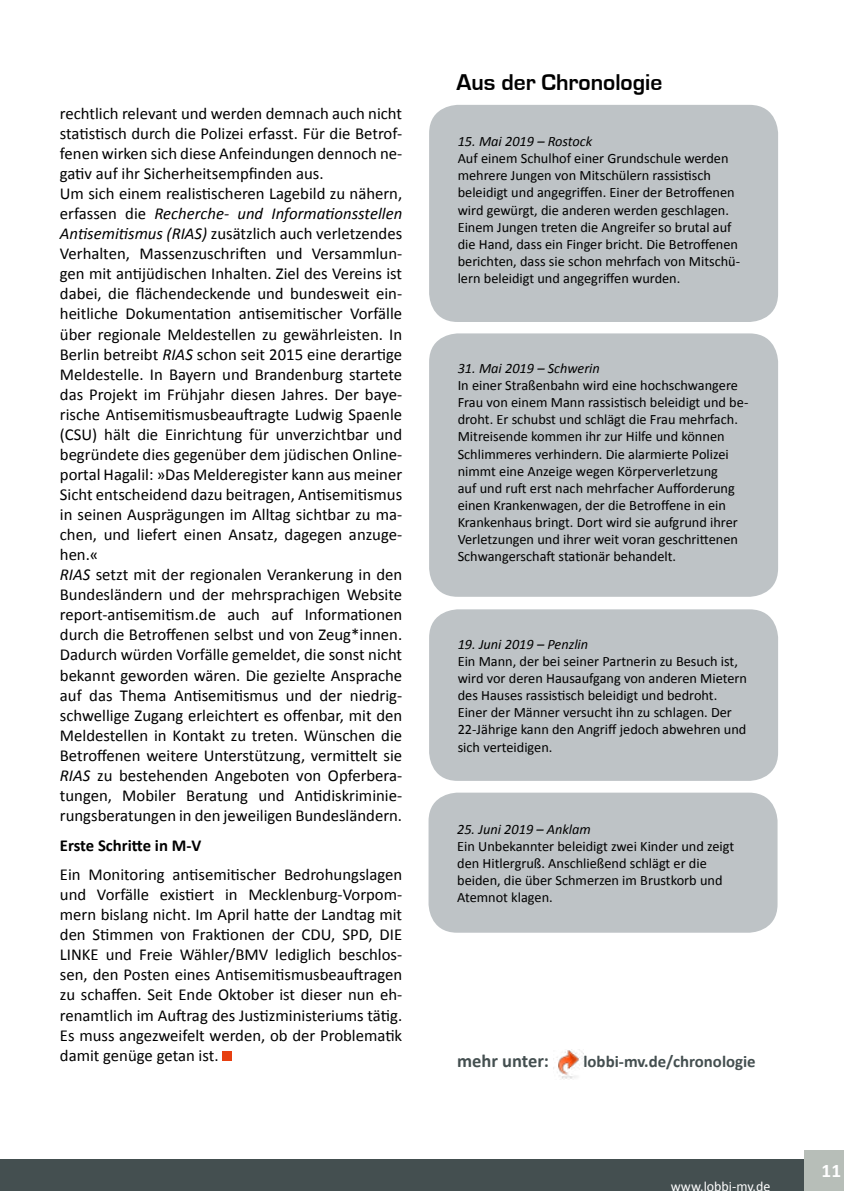
<style>
.page{position:relative;width:844px;height:1191px;background:#fff}
.page>*{position:absolute;margin:0;border:0;box-sizing:border-box;transform-origin:0 0}
.t1{font:700 23.45px "Eurostile";color:#000}
.t2{font:700 19.25px "Calibri";color:#fff}
.t3{font:700 18.55px "Calibri";color:#444f50}
.t4{font:700 16.8px "Calibri";color:#444f50}
.t5{font:16.62px/20.1px "Calibri";color:#000}
.t6{font:700 16.62px "Calibri";color:#000}
.t7{font:14.35px/17.2px "Calibri";color:#000}
.t8{font:italic 14.35px "Calibri";color:#000}
.t9{font:14px "Calibri";color:#fff}
.s1{font-style:italic}
</style>
<div class="page">
<div style="left:0;top:1159px;width:843px;height:32px;background:#444f50"></div>
<div style="left:804px;top:1150px;width:39px;height:41px;background:#b7beb8"></div>
<div style="left:222px;top:1051px;width:10px;height:9px;background:#e74011"></div>
<div style="left:428px;top:792px;width:349px;height:140px;background:#bec3c6;border-radius:29px"></div>
<img style="left:553px;top:1049px;width:30px;height:30px">
<div style="left:429px;top:333px;width:348px;height:264px;background:#bec3c6;border-radius:29px"></div>
<div style="left:429px;top:609px;width:348px;height:172px;background:#bec3c6;border-radius:29px"></div>
<div style="left:429px;top:105px;width:348px;height:217px;background:#bec3c6;border-radius:29px"></div>
<p class="t5" style="left:60px;top:102px;width:344px">rechtlich relevant und werden demnach auch nicht statistisch durch die Polizei erfasst. Für die Betrof&shy;fenen wirken sich diese Anfeindungen dennoch ne&shy;gativ auf ihr Sicherheitsempfinden aus.<br>Um sich einem realistischeren Lagebild zu nähern, erfassen die <span class="s1">Recherche- und Informationsstellen Antisemitismus (RIAS)</span> zusätzlich auch verletzendes Verhalten, Massenzuschriften und Versammlun&shy;gen mit antijüdischen Inhalten. Ziel des Vereins ist dabei, die flächendeckende und bundesweit ein&shy;heitliche Dokumentation antisemitischer Vorfälle über regionale Meldestellen zu gewährleisten. In Berlin betreibt <span class="s1">RIAS</span> schon seit 2015 eine derartige Meldestelle. In Bayern und Brandenburg startete das Projekt im Frühjahr diesen Jahres. Der baye&shy;rische Antisemitismusbeauftragte Ludwig Spaenle (CSU) hält die Einrichtung für unverzichtbar und begründete dies gegenüber dem jüdischen Online&shy;portal Hagalil: »Das Melderegister kann aus meiner Sicht entscheidend dazu beitragen, Antisemitismus in seinen Ausprägungen im Alltag sichtbar zu ma&shy;chen, und liefert einen Ansatz, dagegen anzuge&shy;hen.«<br><span class="s1">RIAS</span> setzt mit der regionalen Verankerung in den Bundesländern und der mehrsprachigen Website report-antisemitism.de auch auf Informationen durch die Betroffenen selbst und von Zeug*innen.<br>Dadurch würden Vorfälle gemeldet, die sonst nicht bekannt geworden wären. Die gezielte Ansprache auf das Thema Antisemitismus und der niedrig&shy;schwellige Zugang erleichtert es offenbar, mit den Meldestellen in Kontakt zu treten. Wünschen die Betroffenen weitere Unterstützung, vermittelt sie <span class="s1">RIAS</span> zu bestehenden Angeboten von Opferbera&shy;tungen, Mobiler Beratung und Antidiskriminie&shy;rungsberatungen in den jeweiligen Bundesländern.</p>
<p class="t6" style="left:60px;top:834px;width:143px">Erste Schritte in M-V</p>
<p class="t5" style="left:60px;top:863px;width:344px;text-align:justify">Ein Monitoring antisemitischer Bedrohungslagen und Vorfälle existiert in Mecklenburg-Vorpom&shy;mern bislang nicht. Im April hatte der Landtag mit den Stimmen von Fraktionen der CDU, SPD, DIE LINKE und Freie Wähler/BMV lediglich beschlos&shy;sen, den Posten eines Antisemitismusbeauftragen zu schaffen. Seit Ende Oktober ist dieser nun eh&shy;renamtlich im Auftrag des Justizministeriums tätig.<br>Es muss angezweifelt werden, ob der Problematik damit genüge getan ist.</p>
<h1 class="t1" style="left:456px;top:69px;width:207px">Aus der Chronologie</h1>
<p class="t8" style="left:457px;top:132px;width:136px">15. Mai 2019 – Rostock</p>
<p class="t7" style="left:457px;top:149px;width:284px">Auf einem Schulhof einer Grundschule werden mehrere Jungen von Mitschülern rassistisch beleidigt und angegriffen. Einer der Betroffenen wird gewürgt, die anderen werden geschlagen.<br>Einem Jungen treten die Angreifer so brutal auf die Hand, dass ein Finger bricht. Die Betroffenen berichten, dass sie schon mehrfach von Mitschü&shy;lern beleidigt und angegriffen wurden.</p>
<p class="t8" style="left:457px;top:359px;width:144px">31. Mai 2019 – Schwerin</p>
<p class="t7" style="left:457px;top:376px;width:292px">In einer Straßenbahn wird eine hochschwangere Frau von einem Mann rassistisch beleidigt und be&shy;droht. Er schubst und schlägt die Frau mehrfach.<br>Mitreisende kommen ihr zur Hilfe und können Schlimmeres verhindern. Die alarmierte Polizei nimmt eine Anzeige wegen Körperverletzung<br>auf und ruft erst nach mehrfacher Aufforderung einen Krankenwagen, der die Betroffene in ein Krankenhaus bringt. Dort wird sie aufgrund ihrer Verletzungen und ihrer weit voran geschrittenen Schwangerschaft stationär behandelt.</p>
<p class="t8" style="left:457px;top:635px;width:132px">19. Juni 2019 – Penzlin</p>
<p class="t7" style="left:457px;top:652px;width:291px">Ein Mann, der bei seiner Partnerin zu Besuch ist, wird vor deren Hausaufgang von anderen Mietern des Hauses rassistisch beleidigt und bedroht.<br>Einer der Männer versucht ihn zu schlagen. Der 22-Jährige kann den Angriff jedoch abwehren und sich verteidigen.</p>
<p class="t8" style="left:457px;top:820px;width:135px">25. Juni 2019 – Anklam</p>
<p class="t7" style="left:457px;top:837px;width:278px">Ein Unbekannter beleidigt zwei Kinder und zeigt den Hitlergruß. Anschließend schlägt er die beiden, die über Schmerzen im Brustkorb und Atemnot klagen.</p>
<p class="t3" style="left:457px;top:1049px;width:93px">mehr unter:</p>
<p class="t4" style="left:583px;top:1051px;width:174px">lobbi-mv.de/chronologie</p>
<p class="t9" style="left:670px;top:1177px;width:101px">www.lobbi-mv.de</p>
<p class="t2" style="left:821px;top:1158px;width:21px">11</p>
</div>
